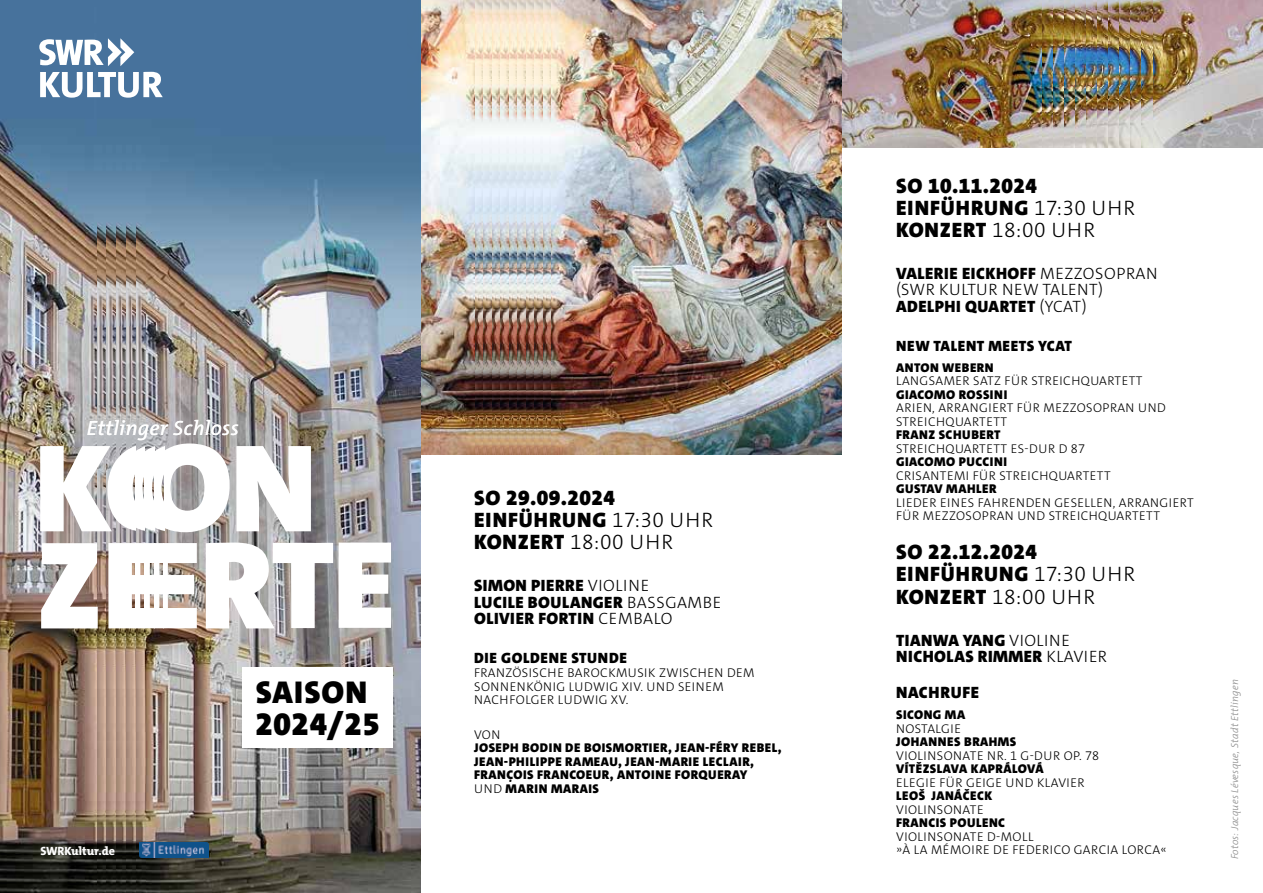
<style>
.page{position:relative;width:1263px;height:893px;background:#fff}
.page>*{position:absolute;margin:0;border:0;box-sizing:border-box;transform-origin:0 0}
.t1{font:900 126.3px/97.1px "The Mix C5";letter-spacing:-.015em;color:#fff}
.t2{font:900 31.8px/31.8px "The Mix C5";letter-spacing:.03em;color:#000}
.t3{font:900 21px/22.2px "The Mix C5";letter-spacing:.04em;color:#000}
.t4{font:italic 20.7px "The Mix C5";letter-spacing:.02em;color:#fff}
.t5{font:900 16.5px/16.5px "The Mix C5";letter-spacing:.03em;color:#000}
.t6{font:300 16.5px/16.5px "The Mix C5";letter-spacing:.025em;color:#000}
.t7{font:900 15px "The Mix C5";letter-spacing:.04em;color:#000}
.t8{font:300 12.75px/13.5px "The Mix C5";letter-spacing:.04em;color:#000}
.t9{font:900 12.75px/13.5px "The Mix C5";letter-spacing:.04em;color:#000}
.t10{font:800 12px "The Mix C5";color:#fff}
.t11{font:italic 300 10.2px "The Mix C5";letter-spacing:.02em;color:#878787}
.s1{font-weight:300}
.s2{font-weight:900}
</style>
<div class="page">
<img style="left:421px;top:0;width:421px;height:454px">
<img style="left:0;top:0;width:421px;height:893px">
<div style="left:243px;top:667px;width:150px;height:80px;background:#fff"></div>
<img style="left:139px;top:843px;width:70px;height:15px">
<img style="left:0;top:361px;width:318px;height:255px;border-radius:50%">
<svg style="left:39px;top:38px;width:95px;height:28px"></svg>
<svg style="left:40px;top:72px;width:123px;height:26px"></svg>
<img style="left:842px;top:0;width:200px;height:148px">
<img style="left:1042px;top:0;width:11px;height:148px">
<img style="left:1053px;top:0;width:11px;height:148px">
<img style="left:1064px;top:0;width:11px;height:148px">
<img style="left:1075px;top:0;width:11px;height:148px">
<img style="left:1086px;top:0;width:11px;height:148px">
<img style="left:1097px;top:0;width:11px;height:148px">
<img style="left:1108px;top:0;width:12px;height:148px">
<img style="left:1120px;top:0;width:11px;height:148px">
<img style="left:1131px;top:0;width:11px;height:148px">
<img style="left:1142px;top:0;width:11px;height:148px">
<img style="left:1153px;top:0;width:110px;height:148px">
<h3 class="t4" style="left:87px;top:415px;width:153px">Ettlinger Schloss</h3>
<h1 class="t1" style="left:34px;top:441px;width:364px">KON<br>ZEERTE</h1>
<p class="t10" style="left:40px;top:843px;width:76px">SWRKultur.de</p>
<h2 class="t2" style="left:255px;top:677px;width:126px">SAISON<br>2024/25</h2>
<h3 class="t3" style="left:474px;top:487px;width:241px">SO 29.09.2024<br>EINFÜHRUNG <span class="s1">17:30 UHR<br></span>KONZERT <span class="s1">18:00 UHR</span></h3>
<p class="t5" style="left:474px;top:578px;width:249px">SIMON PIERRE <span class="s1">VIOLINE<br></span>LUCILE BOULANGER <span class="s1">BASSGAMBE<br></span>OLIVIER FORTIN <span class="s1">CEMBALO</span></p>
<p class="t7" style="left:474px;top:649px;width:154px">DIE GOLDENE STUNDE</p>
<p class="t8" style="left:474px;top:666px;width:282px">FRANZÖSISCHE BAROCKMUSIK ZWISCHEN DEM<br>SONNENKÖNIG LUDWIG XIV. UND SEINEM<br>NACHFOLGER LUDWIG XV.</p>
<p class="t8" style="left:474px;top:727px;width:28px">VON</p>
<p class="t9" style="left:474px;top:741px;width:309px">JOSEPH BODIN DE BOISMORTIER, JEAN-FÉRY REBEL, JEAN-PHILIPPE RAMEAU, JEAN-MARIE LECLAIR, FRANÇOIS FRANCOEUR, ANTOINE FORQUERAY<br><span class="s1">UND</span> MARIN MARAIS</p>
<h3 class="t3" style="left:896px;top:174px;width:241px">SO 10.11.2024<br>EINFÜHRUNG <span class="s1">17:30 UHR<br></span>KONZERT <span class="s1">18:00 UHR</span></h3>
<p class="t6" style="left:896px;top:265px;width:263px"><span class="s2">VALERIE EICKHOFF</span> MEZZOSOPRAN (SWR KULTUR NEW TALENT)<br><span class="s2">ADELPHI QUARTET</span> (YCAT)</p>
<p class="t7" style="left:896px;top:336px;width:177px">NEW TALENT MEETS YCAT</p>
<p class="t9" style="left:896px;top:361px;width:99px">ANTON WEBERN</p>
<p class="t8" style="left:896px;top:374px;width:248px">LANGSAMER SATZ FÜR STREICHQUARTETT</p>
<p class="t9" style="left:896px;top:388px;width:113px">GIACOMO ROSSINI</p>
<p class="t8" style="left:896px;top:401px;width:271px">ARIEN, ARRANGIERT FÜR MEZZOSOPRAN UND<br>STREICHQUARTETT</p>
<p class="t9" style="left:896px;top:428px;width:106px">FRANZ SCHUBERT</p>
<p class="t8" style="left:896px;top:442px;width:191px">STREICHQUARTETT ES-DUR D 87</p>
<p class="t9" style="left:896px;top:455px;width:112px">GIACOMO PUCCINI</p>
<p class="t8" style="left:896px;top:469px;width:216px">CRISANTEMI FÜR STREICHQUARTETT</p>
<p class="t9" style="left:896px;top:482px;width:102px">GUSTAV MAHLER</p>
<p class="t8" style="left:896px;top:496px;width:299px">LIEDER EINES FAHRENDEN GESELLEN, ARRANGIERT<br>FÜR MEZZOSOPRAN UND STREICHQUARTETT</p>
<h3 class="t3" style="left:896px;top:541px;width:241px">SO 22.12.2024<br>EINFÜHRUNG <span class="s1">17:30 UHR<br></span>KONZERT <span class="s1">18:00 UHR</span></h3>
<p class="t5" style="left:896px;top:632px;width:213px">TIANWA YANG <span class="s1">VIOLINE<br></span>NICHOLAS RIMMER <span class="s1">KLAVIER</span></p>
<p class="t5" style="left:896px;top:684px;width:85px">NACHRUFE</p>
<p class="t9" style="left:896px;top:708px;width:71px">SICONG MA</p>
<p class="t8" style="left:896px;top:722px;width:66px">NOSTALGIE</p>
<p class="t9" style="left:896px;top:735px;width:122px">JOHANNES BRAHMS</p>
<p class="t8" style="left:896px;top:749px;width:205px">VIOLINSONATE NR. 1 G-DUR OP. 78</p>
<p class="t9" style="left:896px;top:762px;width:149px">VÍTĚZSLAVA KAPRÁLOVÁ</p>
<p class="t8" style="left:896px;top:776px;width:190px">ELEGIE FÜR GEIGE UND KLAVIER</p>
<p class="t9" style="left:896px;top:789px;width:98px">LEOŠ JANÁČECK</p>
<p class="t8" style="left:896px;top:803px;width:89px">VIOLINSONATE</p>
<p class="t9" style="left:896px;top:816px;width:111px">FRANCIS POULENC</p>
<p class="t8" style="left:896px;top:830px;width:272px">VIOLINSONATE D-MOLL<br>»À LA MÉMOIRE DE FEDERICO GARCIA LORCA«</p>
<p class="t11" style="left:1228px;top:859px;width:182px;rotate:-90deg">Fotos: Jacques Lévesque, Stadt Ettlingen</p>
</div>
